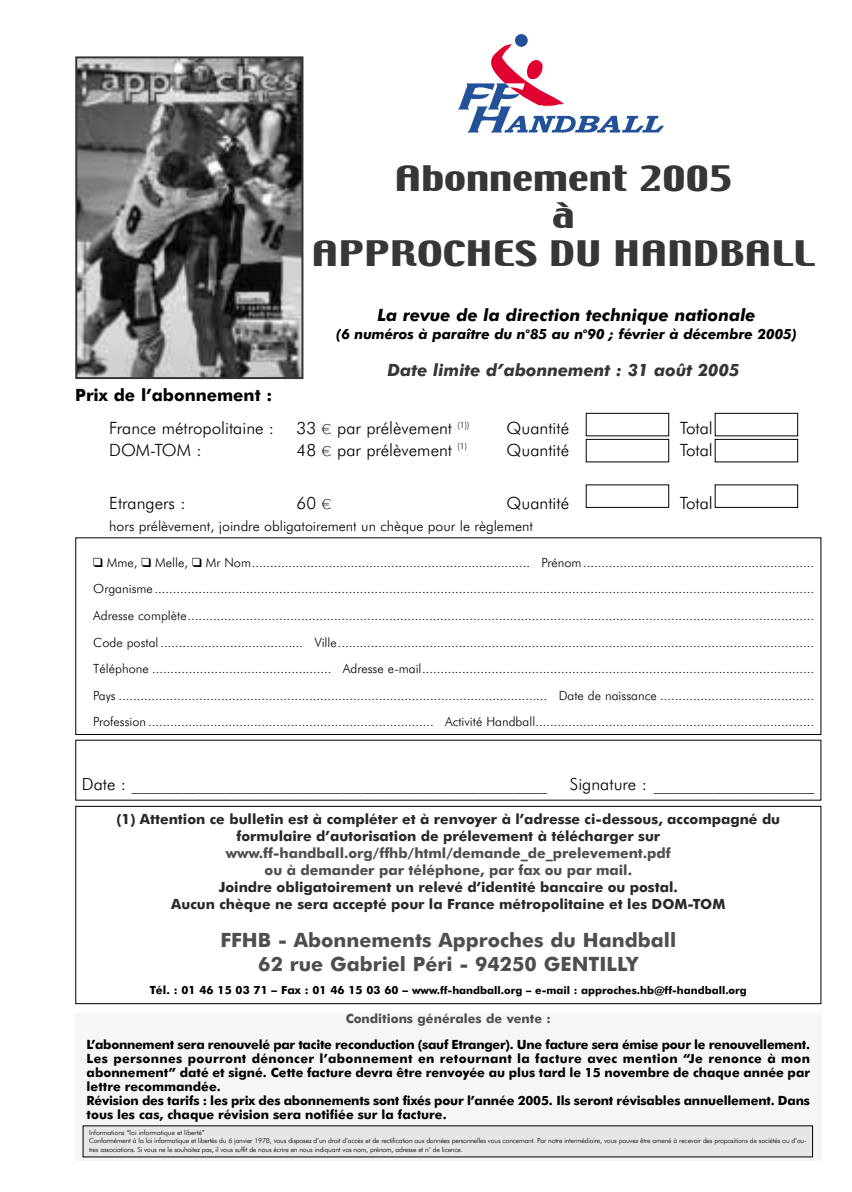
<style>
.page{position:relative;width:852px;height:1192px;background:#fff}
.page>*{position:absolute;margin:0;border:0;box-sizing:border-box;transform-origin:0 0}
.t1{font:31px/37.2px "Techno";color:#363636;text-align:center;scale:1.5 1}
.t2{font:700 19.8px/23.6px "Futura BT";color:#4e4e4e;text-align:center}
.t3{font:300 17px "Futura BT";color:#000}
.t4{font:italic 700 17px "Futura BT";color:#000}
.t5{font:italic 700 17px "Futura BT";color:#363636}
.t6{font:700 17px "Futura BT";color:#000}
.t7{font:300 16.8px "Futura BT";color:#000}
.t8{font:300 14.2px "Futura BT";color:#000}
.t9{font:italic 700 14.2px "Futura BT";letter-spacing:-.005em;color:#000}
.t10{font:700 14px/17px "Futura BT";color:#282828;text-align:center}
.t11{font:700 14px/17px "Futura BT";color:#4e4e4e;text-align:center}
.t12{font:700 12.8px/14.2px "Futura BT";color:#000}
.t13{font:700 12.8px "Futura BT";color:#4e4e4e}
.t14{font:300 12.6px/26.6px "Futura BT";color:#000;text-align:justify}
.t15{font:700 10.6px "Futura BT";color:#000}
.t16{font:300 7px/8.4px "Futura BT";letter-spacing:-.03em;color:#000}
.s1{font-family:"Logofont Euro";font-weight:400}
.s2{font-family:"Monotype Sorts";font-weight:400}
.s3{font-size:11.2px}
</style>
<div class="page">
<div style="left:75px;top:1013px;width:746px;height:147px;background:#f6f6f6"></div>
<div style="left:514px;top:34px;width:13px;height:13px;background:#235198;border-radius:50%"></div>
<svg style="left:458px;top:44px;width:205px;height:88px"></svg>
<div style="left:83px;top:1125px;width:728px;height:31px;background:#e6e6e6"></div>
<img style="left:78px;top:59px;width:222px;height:317px">
<div style="left:75px;top:56px;width:228px;height:323px;border:2px solid #363636"></div>
<div style="left:75px;top:805px;width:746px;height:198px;border:1px solid #000"></div>
<svg style="left:585px;top:412px;width:213px;height:96px"></svg>
<h1 class="t1" style="left:311px;top:161px;width:337px">Abonnement 2005<br>‡<br>APPROCHES DU HANDBALL</h1>
<h3 class="t4" style="left:377px;top:308px;width:379px">La revue de la direction technique nationale</h3>
<p class="t9" style="left:336px;top:328px;width:462px">(6 numéros à paraître du n<sup>o</sup>85 au n<sup>o</sup>90 ; février à décembre 2005)</p>
<h3 class="t5" style="left:387px;top:364px;width:353px">Date limite d’abonnement : 31 août 2005</h3>
<h3 class="t6" style="left:75px;top:388px;width:198px">Prix de l’abonnement :</h3>
<h3 class="t3" style="left:109px;top:422px;width:166px">France métropolitaine :</h3>
<h3 class="t3" style="left:296px;top:422px;width:174px">33 <span class="s1">e</span> par prélèvement <sup>(1))</sup></h3>
<h3 class="t3" style="left:506px;top:422px;width:64px">Quantité</h3>
<h3 class="t3" style="left:679px;top:422px;width:35px">Total</h3>
<h3 class="t3" style="left:109px;top:443px;width:94px">DOM-TOM :</h3>
<h3 class="t3" style="left:296px;top:443px;width:172px">48 <span class="s1">e</span> par prélèvement <sup>(1)</sup></h3>
<h3 class="t3" style="left:506px;top:443px;width:64px">Quantité</h3>
<h3 class="t3" style="left:679px;top:443px;width:35px">Total</h3>
<h3 class="t3" style="left:109px;top:497px;width:78px">Etrangers :</h3>
<h3 class="t3" style="left:296px;top:497px;width:37px">60 <span class="s1">e</span></h3>
<h3 class="t3" style="left:506px;top:497px;width:64px">Quantité</h3>
<h3 class="t3" style="left:679px;top:497px;width:35px">Total</h3>
<p class="t8" style="left:109px;top:520px;width:425px">hors prélèvement, joindre obligatoirement un chèque pour le règlement</p>
<p class="t14" style="left:93px;top:551px;width:722px"><span class="s2">❑</span> Mme, <span class="s2">❑</span> Melle, <span class="s2">❑</span> Mr Nom............................................................................ Prénom...............................................................<br>Organisme....................................................................................................................................................................................<br>Adresse complète...........................................................................................................................................................................<br>Code postal ....................................... Ville..................................................................................................................................<br>Téléphone ................................................. Adresse e-mail...........................................................................................................<br>Pays ..................................................................................................................... Date de naissance ..........................................<br>Profession.............................................................................. Activité Handball............................................................................</p>
<h3 class="t7" style="left:82px;top:778px;width:466px">Date : _________________________________________________</h3>
<h3 class="t7" style="left:569px;top:778px;width:246px">Signature : ___________________</h3>
<p class="t10" style="left:116px;top:813px;width:665px">(1) Attention ce bulletin est à compléter et à renvoyer à l’adresse ci-dessous, accompagné du formulaire d’autorisation de prélevement à télécharger sur</p>
<p class="t11" style="left:226px;top:847px;width:446px">www.ff-handball.org/ffhb/html/demande_de_prelevement.pdf ou à demander par téléphone, par fax ou par mail.</p>
<p class="t10" style="left:171px;top:880px;width:555px">Joindre obligatoirement un relevé d’identité bancaire ou postal.<br>Aucun chèque ne sera accepté pour la France métropolitaine et les DOM-TOM</p>
<h2 class="t2" style="left:220px;top:931px;width:457px">FFHB - Abonnements Approches du Handball<br>62 rue Gabriel Péri - 94250 GENTILLY</h2>
<p class="t15" style="left:150px;top:986px;width:598px"><span class="s3">Tél. : 01 46 15 03 71 – Fax : 01 46 15 03 60 –</span> www.ff-handball.org – e-mail : approches.hb@ff-handball.org</p>
<p class="t13" style="left:345px;top:1013px;width:207px">Conditions générales de vente :</p>
<p class="t12" style="left:87px;top:1038px;width:724px">L’abonnement sera renouvelé par tacite reconduction (sauf Etranger). Une facture sera émise pour le renouvellement.<br>Les personnes pourront dénoncer l’abonnement en retournant la facture avec mention “Je renonce à mon abonnement” daté et signé. Cette facture devra être renvoyée au plus tard le 15 novembre de chaque année par lettre recommandée.<br>Révision des tarifs : les prix des abonnements sont fixés pour l’année 2005. Ils seront révisables annuellement. Dans tous les cas, chaque révision sera notifiée sur la facture.</p>
<p class="t16" style="left:89px;top:1129px;width:718px">Informations “loi informatique et liberté”<br>Conformément à la loi informatique et libertés du 6 janvier 1978, vous disposez d’un droit d’accès et de rectification aux données personnelles vous concernant. Par notre intermédiaire, vous pouvez être amené à recevoir des propositions de sociétés ou d’au&shy;tres associations. Si vous ne le souhaitez pas, il vous suffit de nous écrire en nous indiquant vos nom, prénom, adresse et n° de licence.</p>
</div>
